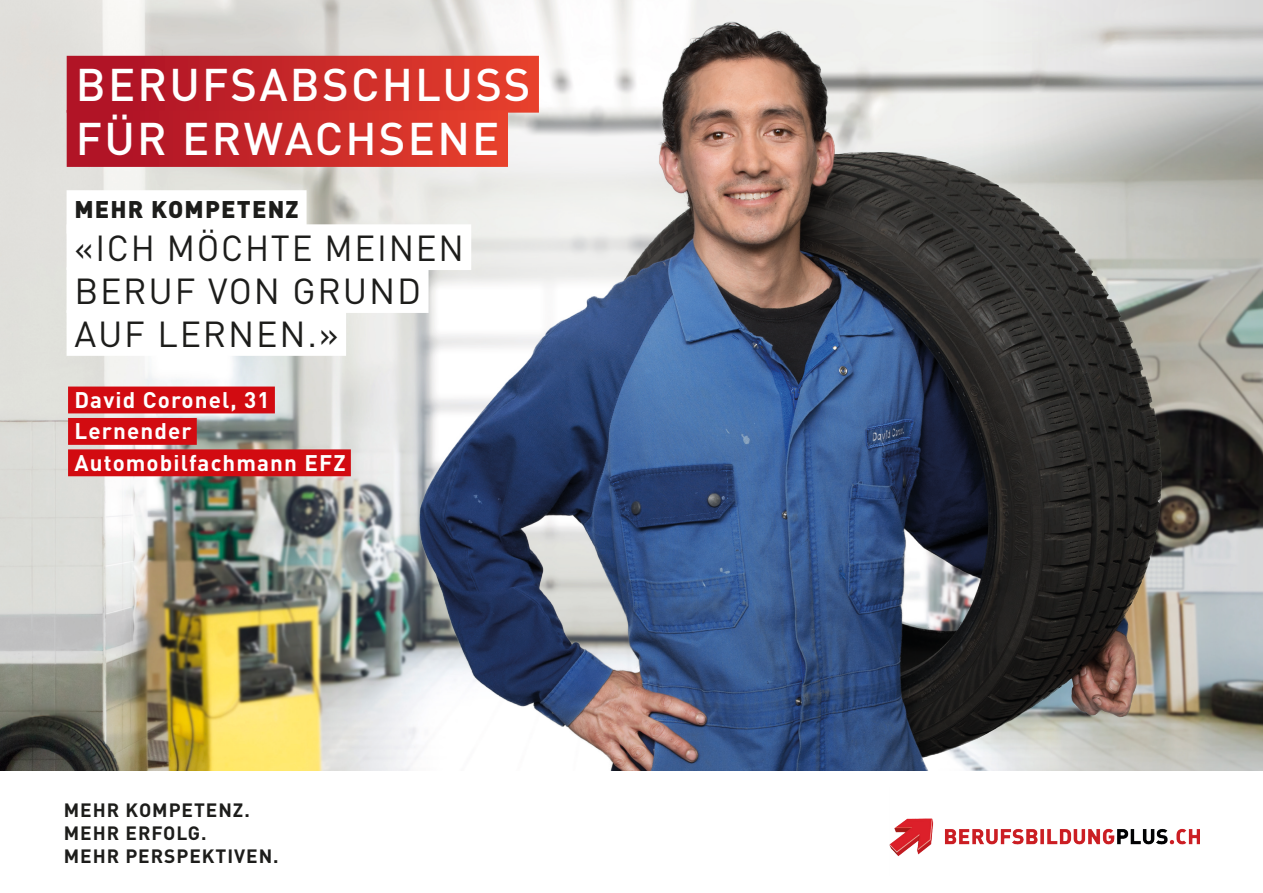
<style>
.page{position:relative;width:1263px;height:893px;background:#fff}
.page>*{position:absolute;margin:0;border:0;box-sizing:border-box;transform-origin:0 0}
.Titel{font:500 45.15px "DIN";letter-spacing:.05em;color:#fff}
.t1{font:35.7px/42.9px "DIN";letter-spacing:.05em;color:#1d1d1b}
.Spitzmarke{font:900 23.85px "DIN";letter-spacing:.05em;color:#1d1d1b}
.Testimonial_Informat{font:700 22.35px "DIN";letter-spacing:.05em;color:#fff}
.Spitzmarke-2{font:700 19.05px "DIN";letter-spacing:.05em;color:#1d1d1b}
</style>
<div class="page">
<img style="left:0;top:0;width:287px;height:770px">
<svg style="left:1207px;top:0;width:56px;height:770px;background:#9b9d99"></svg>
<img style="left:287px;top:0;width:920px;height:770px">
<div style="left:68px;top:387px;width:207px;height:26px;background:#d20b11"></div>
<div style="left:68px;top:418px;width:129px;height:27px;background:#d20b11"></div>
<div style="left:68px;top:449px;width:283px;height:27px;background:#d20b11"></div>
<div style="left:67px;top:190px;width:240px;height:44px;background:#fff"></div>
<div style="left:67px;top:224px;width:404px;height:46px;background:#fff"></div>
<div style="left:67px;top:267px;width:362px;height:46px;background:#fff"></div>
<div style="left:67px;top:310px;width:279px;height:46px;background:#fff"></div>
<img style="left:889px;top:818px;width:310px;height:38px">
<div style="left:67px;top:56px;width:472px;height:57px;background:linear-gradient(to right,#aa0f25,#e6412c)"></div>
<div style="left:67px;top:110px;width:441px;height:57px;background:linear-gradient(to right,#aa0f25,#e6412d)"></div>
<p class="Titel" style="left:76px;top:56px;width:456px">BERUFSABSCHLUSS</p>
<p class="Titel" style="left:76px;top:110px;width:425px">FÜR ERWACHSENE</p>
<p class="Spitzmarke" style="left:74px;top:193px;width:226px">MEHR KOMPETENZ</p>
<p class="t1" style="left:74px;top:226px;width:391px">«ICH MÖCHTE MEINEN<br>BERUF VON GRUND<br>AUF LERNEN.»</p>
<p class="Testimonial_Informat" style="left:74px;top:385px;width:197px">David Coronel, 31</p>
<p class="Testimonial_Informat" style="left:74px;top:416px;width:119px">Lernender</p>
<p class="Testimonial_Informat" style="left:74px;top:448px;width:273px">Automobilfachmann EFZ</p>
<p class="Spitzmarke-2" style="left:64px;top:797px;width:188px">MEHR KOMPETENZ.</p>
<p class="Spitzmarke-2" style="left:64px;top:820px;width:144px">MEHR ERFOLG.</p>
<p class="Spitzmarke-2" style="left:64px;top:843px;width:216px">MEHR PERSPEKTIVEN.</p>
</div>
